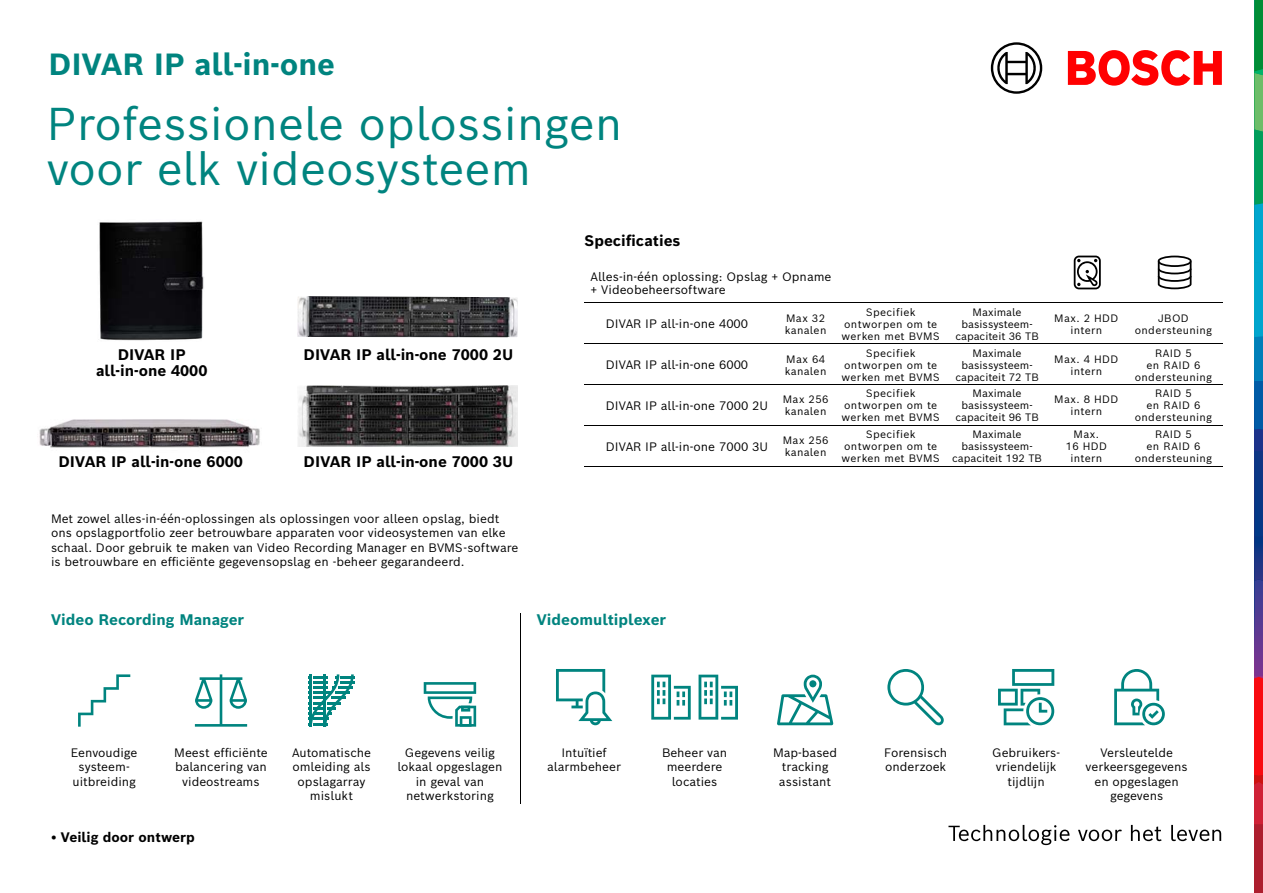
<style>
.page{position:relative;width:1263px;height:893px;background:#fff}
.page>*{position:absolute;margin:0;border:0;box-sizing:border-box;transform-origin:0 0}
.t1{font:45px/45px "Bosch Sans";color:#00847f}
.t2{font:700 30px "Bosch Sans";color:#00847f}
.t3{font:700 15px/16.5px "Bosch Sans";color:#000;text-align:center}
.t4{font:700 15px "Bosch Sans";color:#00847f}
.t5{font:700 13.5px "Bosch Sans";color:#000}
.t6{font:12px/14.4px "Bosch Sans";color:#000;text-align:center}
.t7{font:10.5px/12px "Bosch Sans";letter-spacing:.03em;color:#000;text-align:center}
.t8{font:10.5px/12px "Bosch Sans";color:#000;text-align:center}
</style>
<div class="page">
<hr style="left:584px;top:303px;width:192px;height:1px;background:#000">
<hr style="left:776px;top:303px;width:59px;height:1px;background:#000">
<hr style="left:835px;top:303px;width:111px;height:1px;background:#000">
<hr style="left:946px;top:303px;width:102px;height:1px;background:#000">
<hr style="left:1048px;top:303px;width:76px;height:1px;background:#000">
<hr style="left:1124px;top:303px;width:98px;height:1px;background:#000">
<hr style="left:584px;top:343px;width:192px;height:1px;background:#000">
<hr style="left:776px;top:343px;width:59px;height:1px;background:#000">
<hr style="left:835px;top:343px;width:111px;height:1px;background:#000">
<hr style="left:946px;top:343px;width:102px;height:1px;background:#000">
<hr style="left:1048px;top:343px;width:76px;height:1px;background:#000">
<hr style="left:1124px;top:343px;width:98px;height:1px;background:#000">
<hr style="left:584px;top:384px;width:192px;height:1px;background:#000">
<hr style="left:776px;top:384px;width:59px;height:1px;background:#000">
<hr style="left:835px;top:384px;width:111px;height:1px;background:#000">
<hr style="left:946px;top:384px;width:102px;height:1px;background:#000">
<hr style="left:1048px;top:384px;width:76px;height:1px;background:#000">
<hr style="left:1124px;top:384px;width:98px;height:1px;background:#000">
<hr style="left:584px;top:425px;width:192px;height:1px;background:#000">
<hr style="left:776px;top:425px;width:59px;height:1px;background:#000">
<hr style="left:835px;top:425px;width:111px;height:1px;background:#000">
<hr style="left:946px;top:425px;width:102px;height:1px;background:#000">
<hr style="left:1048px;top:425px;width:76px;height:1px;background:#000">
<hr style="left:1124px;top:425px;width:98px;height:1px;background:#000">
<hr style="left:584px;top:466px;width:192px;height:1px;background:#000">
<hr style="left:776px;top:466px;width:59px;height:1px;background:#000">
<hr style="left:835px;top:466px;width:111px;height:1px;background:#000">
<hr style="left:946px;top:466px;width:102px;height:1px;background:#000">
<hr style="left:1048px;top:466px;width:76px;height:1px;background:#000">
<hr style="left:1124px;top:466px;width:98px;height:1px;background:#000">
<hr style="left:520px;top:613px;width:1px;height:191px;background:#000">
<svg style="left:1074px;top:256px;width:27px;height:33px"></svg>
<svg style="left:1158px;top:256px;width:33px;height:33px"></svg>
<svg style="left:195px;top:674px;width:52px;height:53px"></svg>
<svg style="left:78px;top:674px;width:52px;height:53px"></svg>
<svg style="left:308px;top:674px;width:47px;height:53px"></svg>
<svg style="left:424px;top:682px;width:52px;height:45px"></svg>
<img style="left:99px;top:221px;width:105px;height:120px">
<img style="left:297px;top:296px;width:221px;height:41px">
<img style="left:39px;top:419px;width:221px;height:29px">
<img style="left:298px;top:385px;width:220px;height:61px">
<svg style="left:948px;top:825px;width:121px;height:20px"></svg>
<svg style="left:1078px;top:830px;width:44px;height:11px"></svg>
<svg style="left:1131px;top:825px;width:30px;height:16px"></svg>
<svg style="left:1171px;top:825px;width:50px;height:16px"></svg>
<svg style="left:1068px;top:50px;width:154px;height:36px"></svg>
<svg style="left:991px;top:42px;width:51px;height:52px"></svg>
<svg style="left:1254px;top:0;width:9px;height:893px;background:#465c71"></svg>
<h2 class="t2" style="left:48px;top:44px;width:288px">DIVAR IP all-in-one</h2>
<h1 class="t1" style="left:47px;top:99px;width:577px">Professionele oplossingen voor elk videosysteem</h1>
<p class="t3" style="left:96px;top:346px;width:113px">DIVAR IP all-in-one 4000</p>
<p class="t3" style="left:304px;top:346px;width:211px">DIVAR IP all-in-one 7000 2U</p>
<p class="t3" style="left:59px;top:453px;width:186px">DIVAR IP all-in-one 6000</p>
<p class="t3" style="left:304px;top:453px;width:211px">DIVAR IP all-in-one 7000 3U</p>
<p class="t6" style="left:51px;top:511px;width:469px;text-align:left">Met zowel alles-in-één-oplossingen als oplossingen voor alleen opslag, biedt ons opslagportfolio zeer betrouwbare apparaten voor videosystemen van elke schaal. Door gebruik te maken van Video Recording Manager en BVMS-software is betrouwbare en efficiënte gegevensopslag en -beheer gegarandeerd.</p>
<p class="t3" style="left:584px;top:232px;width:97px">Specificaties</p>
<p class="t6" style="left:590px;top:269px;width:242px;line-height:13.5px;text-align:left">Alles-in-één oplossing: Opslag + Opname + Videobeheersoftware</p>
<p class="t6" style="left:606px;top:316px;width:144px">DIVAR IP all-in-one 4000</p>
<p class="t7" style="left:785px;top:311px;width:43px;text-align:left">Max 32 kanalen</p>
<p class="t7" style="left:842px;top:305px;width:100px">Specifiek ontworpen om te werken met BVMS</p>
<p class="t8" style="left:955px;top:305px;width:85px">Maximale basissysteem&shy;capaciteit 36 TB</p>
<p class="t7" style="left:1054px;top:311px;width:66px">Max. 2 HDD intern</p>
<p class="t7" style="left:1135px;top:311px;width:79px">JBOD ondersteuning</p>
<p class="t6" style="left:606px;top:357px;width:144px">DIVAR IP all-in-one 6000</p>
<p class="t7" style="left:785px;top:352px;width:43px;text-align:left">Max 64 kanalen</p>
<p class="t7" style="left:842px;top:346px;width:100px">Specifiek ontworpen om te werken met BVMS</p>
<p class="t8" style="left:955px;top:346px;width:85px">Maximale basissysteem&shy;capaciteit 72 TB</p>
<p class="t7" style="left:1054px;top:352px;width:66px">Max. 4 HDD intern</p>
<p class="t7" style="left:1135px;top:346px;width:79px">RAID 5<br>en RAID 6 ondersteuning</p>
<p class="t6" style="left:606px;top:398px;width:164px">DIVAR IP all-in-one 7000 2U</p>
<p class="t7" style="left:783px;top:393px;width:47px;text-align:left">Max 256 kanalen</p>
<p class="t7" style="left:842px;top:387px;width:100px">Specifiek ontworpen om te werken met BVMS</p>
<p class="t8" style="left:955px;top:387px;width:85px">Maximale basissysteem&shy;capaciteit 96 TB</p>
<p class="t7" style="left:1054px;top:393px;width:66px">Max. 8 HDD intern</p>
<p class="t7" style="left:1135px;top:387px;width:79px">RAID 5<br>en RAID 6 ondersteuning</p>
<p class="t6" style="left:606px;top:439px;width:164px">DIVAR IP all-in-one 7000 3U</p>
<p class="t7" style="left:783px;top:434px;width:47px;text-align:left">Max 256 kanalen</p>
<p class="t7" style="left:842px;top:428px;width:100px">Specifiek ontworpen om te werken met BVMS</p>
<p class="t8" style="left:952px;top:428px;width:91px">Maximale basissysteem&shy;capaciteit 192 TB</p>
<p class="t7" style="left:1065px;top:428px;width:43px">Max.<br>16 HDD intern</p>
<p class="t7" style="left:1135px;top:428px;width:79px">RAID 5<br>en RAID 6 ondersteuning</p>
<p class="t4" style="left:51px;top:609px;width:195px">Video Recording Manager</p>
<p class="t4" style="left:537px;top:609px;width:131px">Videomultiplexer</p>
<p class="t6" style="left:71px;top:745px;width:68px">Eenvoudige systeem&shy;uitbreiding</p>
<p class="t6" style="left:174px;top:745px;width:95px">Meest efficiënte balancering van videostreams</p>
<p class="t6" style="left:397px;top:745px;width:106px">Gegevens veilig lokaal opgeslagen in geval van netwerkstoring</p>
<p class="t6" style="left:547px;top:745px;width:75px">Intuïtief alarmbeheer</p>
<p class="t6" style="left:662px;top:745px;width:67px">Beheer van meerdere locaties</p>
<p class="t6" style="left:773px;top:745px;width:66px">Map-based tracking assistant</p>
<p class="t6" style="left:884px;top:745px;width:64px;text-align:left">Forensisch onderzoek</p>
<p class="t6" style="left:992px;top:745px;width:70px">Gebruikers&shy;vriendelijk tijdlijn</p>
<p class="t6" style="left:1085px;top:745px;width:104px">Versleutelde verkeersgegevens en opgeslagen gegevens</p>
<p class="t6" style="left:292px;top:745px;width:81px">Automatische omleiding als opslagarray mislukt</p>
<p class="t5" style="left:51px;top:828px;width:145px">• Veilig door ontwerp</p>
</div>
